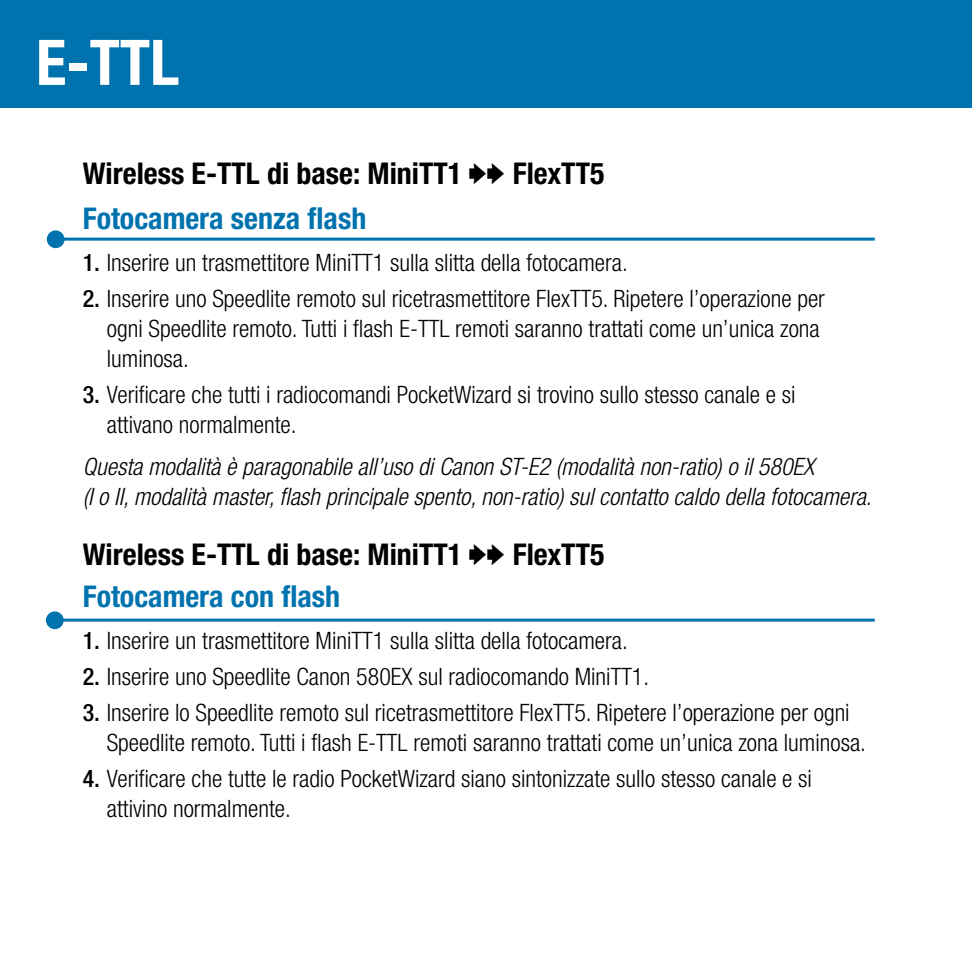
<style>
.page{position:relative;width:972px;height:972px;background:#fff}
.page>*{position:absolute;margin:0;border:0;box-sizing:border-box;transform-origin:0 0}
.t1{font:700 condensed 63px "Helvetica Neue";color:#fff}
.t2{font:700 condensed 30px/45px "Helvetica Neue";color:#000}
.t3{font:300 condensed 24px/30px "Helvetica Neue";color:#000}
.t4{font:italic 300 condensed 24px/30px "Helvetica Neue";color:#000}
.s1{font-family:"Altemus Pointers";font-weight:400;font-stretch:normal;font-size:21px}
.s2{color:#0073ae}
.s3{font-weight:500}
</style>
<div class="page">
<div style="left:0;top:0;width:972px;height:107px;background:#0073ae"></div>
<div style="left:47px;top:230px;width:18px;height:18px;background:#0073ae;border-radius:50%"></div>
<hr style="left:59px;top:238px;width:816px;height:3px;background:#0073ae">
<div style="left:46px;top:611px;width:18px;height:18px;background:#0073ae;border-radius:50%"></div>
<hr style="left:58px;top:619px;width:817px;height:3px;background:#0073ae">
<h1 class="t1" style="left:36px;top:24px;width:145px">E-TTL</h1>
<p class="t2" style="left:83px;top:150px;width:523px">Wireless E-TTL di base: MiniTT1 <span class="s1">OO</span> FlexTT5<br><span class="s2">Fotocamera senza flash</span></p>
<p class="t3" style="left:83px;top:247px;width:546px"><span class="s3">1.</span> Inserire un trasmettitore MiniTT1 sulla slitta della fotocamera.</p>
<p class="t3" style="left:107px;top:283px;width:720px;text-indent:-24px"><span class="s3">2.</span> Inserire uno Speedlite remoto sul ricetrasmettitore FlexTT5. Ripetere l’operazione per ogni Speedlite remoto. Tutti i flash E-TTL remoti saranno trattati come un’unica zona luminosa.</p>
<p class="t3" style="left:107px;top:379px;width:690px;text-indent:-24px"><span class="s3">3.</span> Verificare che tutti i radiocomandi PocketWizard si trovino sullo stesso canale e si attivano normalmente.</p>
<p class="t4" style="left:83px;top:451px;width:790px">Questa modalità è paragonabile all’uso di Canon ST-E2 (modalità non-ratio) o il 580EX<br>(I o II, modalità master, flash principale spento, non-ratio) sul contatto caldo della fotocamera.</p>
<p class="t2" style="left:83px;top:533px;width:523px;line-height:42px">Wireless E-TTL di base: MiniTT1 <span class="s1">OO</span> FlexTT5<br><span class="s2">Fotocamera con flash</span></p>
<p class="t3" style="left:83px;top:625px;width:546px"><span class="s3">1.</span> Inserire un trasmettitore MiniTT1 sulla slitta della fotocamera.</p>
<p class="t3" style="left:83px;top:661px;width:568px"><span class="s3">2.</span> Inserire uno Speedlite Canon 580EX sul radiocomando MiniTT1.</p>
<p class="t3" style="left:107px;top:697px;width:761px;text-indent:-24px"><span class="s3">3.</span> Inserire lo Speedlite remoto sul ricetrasmettitore FlexTT5. Ripetere l’operazione per ogni<br>Speedlite remoto. Tutti i flash E-TTL remoti saranno trattati come un’unica zona luminosa.</p>
<p class="t3" style="left:107px;top:763px;width:707px;text-indent:-24px"><span class="s3">4.</span> Verificare che tutte le radio PocketWizard siano sintonizzate sullo stesso canale e si attivino normalmente.</p>
</div>
